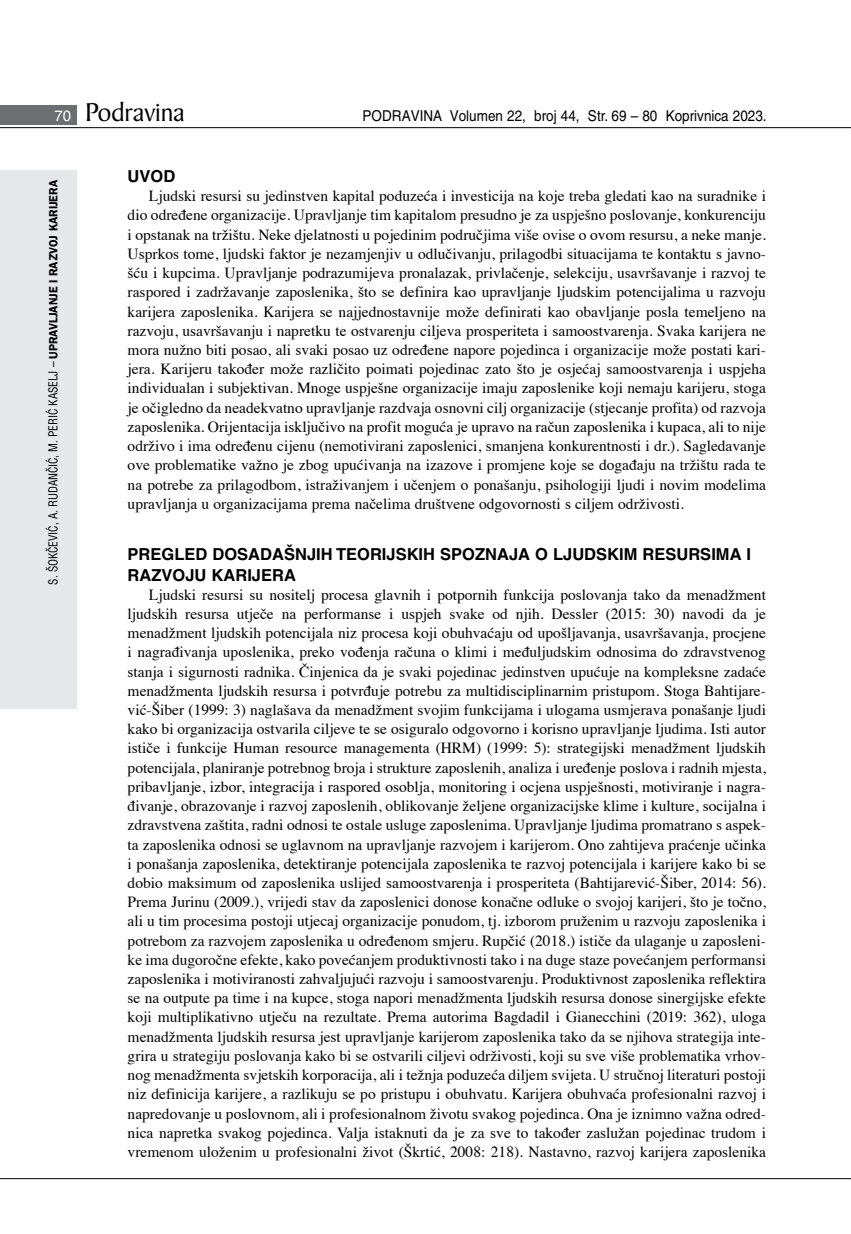
<style>
.page{position:relative;width:851px;height:1234px;background:#fff}
.page>*{position:absolute;margin:0;border:0;box-sizing:border-box;transform-origin:0 0}
.t1{font:27.6px "Baker Signet BT";color:#000}
.t2{font:700 16.5px/21px "Helvetica LT Skin 29";color:#000}
.t3{font:15.45px/19.2px "Times";color:#000;text-align:justify}
.t4{font:15px "Helvetica LT Skin 29";color:#000;scale:.9 1}
.t5{font:condensed 12px "Helvetica LT Skin 29";letter-spacing:-.005em;color:#000;scale:.95 1}
.s1{font-family:"Helvetica LT Skin 29";font-size:15px;color:#fff}
.s2{font-family:"ITC Franklin Gothic Skin 29";font-weight:600;font-stretch:normal}
</style>
<div class="page">
<div style="left:0;top:170px;width:77px;height:538px;background:#e6e7e8"></div>
<div style="left:0;top:105px;width:77px;height:19px;background:#6d6e71"></div>
<hr style="left:0;top:127px;width:850px;height:1px;background:#000">
<hr style="left:0;top:1177px;width:850px;height:1px;background:#000">
<h1 class="t1" style="left:55px;top:95px;width:131px"><span class="s1">70</span> Podravina</h1>
<p class="t4" style="left:362px;top:107px;width:450px">PODRAVINA Volumen 22, broj 44, Str. 69 – 80 Koprivnica 2023.</p>
<p class="t5" style="left:46px;top:584px;width:427px;rotate:-90deg">S. ŠOKČEVIĆ, A. RUDANČIĆ, M. PERIĆ KASELJ – <span class="s2">UPRAVLJANJE I RAZVOJ KARIJERA</span></p>
<p class="t2" style="left:128px;top:165px;width:49px">UVOD</p>
<p class="t3" style="left:128px;top:185px;width:639px;text-indent:21px">Ljudski resursi su jedinstven kapital poduzeća i investicija na koje treba gledati kao na suradnike i dio određene organizacije. Upravljanje tim kapitalom presudno je za uspješno poslovanje, konkurenciju i opstanak na tržištu. Neke djelatnosti u pojedinim područjima više ovise o ovom resursu, a neke manje.<br>Usprkos tome, ljudski faktor je nezamjenjiv u odlučivanju, prilagodbi situacijama te kontaktu s javno&shy;šću i kupcima. Upravljanje podrazumijeva pronalazak, privlačenje, selekciju, usavršavanje i razvoj te raspored i zadržavanje zaposlenika, što se definira kao upravljanje ljudskim potencijalima u razvoju karijera zaposlenika. Karijera se najjednostavnije može definirati kao obavljanje posla temeljeno na razvoju, usavršavanju i napretku te ostvarenju ciljeva prosperiteta i samoostvarenja. Svaka karijera ne mora nužno biti posao, ali svaki posao uz određene napore pojedinca i organizacije može postati kari&shy;jera. Karijeru također može različito poimati pojedinac zato što je osjećaj samoostvarenja i uspjeha individualan i subjektivan. Mnoge uspješne organizacije imaju zaposlenike koji nemaju karijeru, stoga je očigledno da neadekvatno upravljanje razdvaja osnovni cilj organizacije (stjecanje profita) od razvoja zaposlenika. Orijentacija isključivo na profit moguća je upravo na račun zaposlenika i kupaca, ali to nije održivo i ima određenu cijenu (nemotivirani zaposlenici, smanjena konkurentnosti i dr.). Sagledavanje ove problematike važno je zbog upućivanja na izazove i promjene koje se događaju na tržištu rada te na potrebe za prilagodbom, istraživanjem i učenjem o ponašanju, psihologiji ljudi i novim modelima upravljanja u organizacijama prema načelima društvene odgovornosti s ciljem održivosti.</p>
<p class="t2" style="left:128px;top:543px;width:625px">PREGLED DOSADAŠNJIH TEORIJSKIH SPOZNAJA O LJUDSKIM RESURSIMA I<br>RAZVOJU KARIJERA</p>
<p class="t3" style="left:128px;top:583px;width:639px;text-indent:21px">Ljudski resursi su nositelj procesa glavnih i potpornih funkcija poslovanja tako da menadžment ljudskih resursa utječe na performanse i uspjeh svake od njih. Dessler (2015: 30) navodi da je menadžment ljudskih potencijala niz procesa koji obuhvaćaju od upošljavanja, usavršavanja, procjene i nagrađivanja uposlenika, preko vođenja računa o klimi i međuljudskim odnosima do zdravstvenog stanja i sigurnosti radnika. Činjenica da je svaki pojedinac jedinstven upućuje na kompleksne zadaće menadžmenta ljudskih resursa i potvrđuje potrebu za multidisciplinarnim pristupom. Stoga Bahtijare&shy;vić-Šiber (1999: 3) naglašava da menadžment svojim funkcijama i ulogama usmjerava ponašanje ljudi kako bi organizacija ostvarila ciljeve te se osiguralo odgovorno i korisno upravljanje ljudima. Isti autor ističe i funkcije Human resource managementa (HRM) (1999: 5): strategijski menadžment ljudskih potencijala, planiranje potrebnog broja i strukture zaposlenih, analiza i uređenje poslova i radnih mjesta, pribavljanje, izbor, integracija i raspored osoblja, monitoring i ocjena uspješnosti, motiviranje i nagra&shy;đivanje, obrazovanje i razvoj zaposlenih, oblikovanje željene organizacijske klime i kulture, socijalna i zdravstvena zaštita, radni odnosi te ostale usluge zaposlenima. Upravljanje ljudima promatrano s aspek&shy;ta zaposlenika odnosi se uglavnom na upravljanje razvojem i karijerom. Ono zahtijeva praćenje učinka i ponašanja zaposlenika, detektiranje potencijala zaposlenika te razvoj potencijala i karijere kako bi se dobio maksimum od zaposlenika uslijed samoostvarenja i prosperiteta (Bahtijarević-Šiber, 2014: 56).<br>Prema Jurinu (2009.), vrijedi stav da zaposlenici donose konačne odluke o svojoj karijeri, što je točno, ali u tim procesima postoji utjecaj organizacije ponudom, tj. izborom pruženim u razvoju zaposlenika i potrebom za razvojem zaposlenika u određenom smjeru. Rupčić (2018.) ističe da ulaganje u zaposleni&shy;ke ima dugoročne efekte, kako povećanjem produktivnosti tako i na duge staze povećanjem performansi zaposlenika i motiviranosti zahvaljujući razvoju i samoostvarenju. Produktivnost zaposlenika reflektira se na outpute pa time i na kupce, stoga napori menadžmenta ljudskih resursa donose sinergijske efekte koji multiplikativno utječu na rezultate. Prema autorima Bagdadil i Gianecchini (2019: 362), uloga menadžmenta ljudskih resursa jest upravljanje karijerom zaposlenika tako da se njihova strategija inte&shy;grira u strategiju poslovanja kako bi se ostvarili ciljevi održivosti, koji su sve više problematika vrhov&shy;nog menadžmenta svjetskih korporacija, ali i težnja poduzeća diljem svijeta. U stručnoj literaturi postoji niz definicija karijere, a razlikuju se po pristupu i obuhvatu. Karijera obuhvaća profesionalni razvoj i napredovanje u poslovnom, ali i profesionalnom životu svakog pojedinca. Ona je iznimno važna odred&shy;nica napretka svakog pojedinca. Valja istaknuti da je za sve to također zaslužan pojedinac trudom i vremenom uloženim u profesionalni život (Škrtić, 2008: 218). Nastavno, razvoj karijera zaposlenika</p>
</div>
